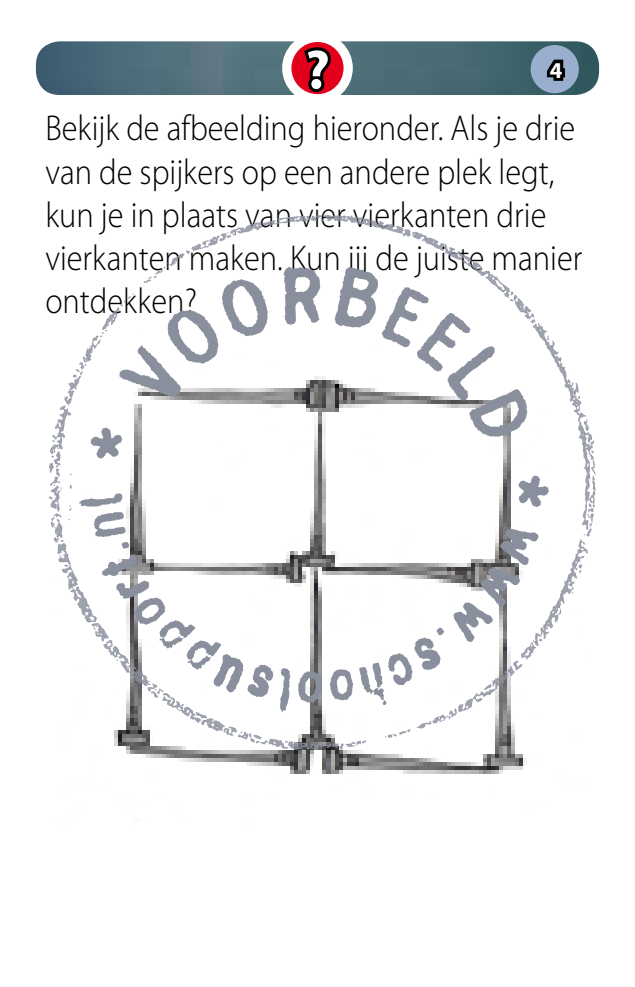
<style>
.page{position:relative;width:635px;height:987px;background:#fff}
.page>*{position:absolute;margin:0;border:0;box-sizing:border-box;transform-origin:0 0}
.t1{font:700 55.6px "Myriad Pro";color:#fff}
.t2{font:300 36px/43.2px "Myriad Pro";color:#000;scale:.9 1}
.t3{font:700 22.8px "Myriad Pro";color:#fff}
</style>
<div class="page">
<img style="left:36px;top:41px;width:563px;height:54px">
<div style="left:531px;top:45px;width:48px;height:48px;background:#99afcd;border-radius:50%"></div>
<svg style="left:544px;top:41px;width:24px;height:40px"></svg>
<svg style="left:287px;top:37px;width:61px;height:62px"></svg>
<div style="left:282px;top:33px;width:71px;height:70px;border:9px solid #fff;border-radius:50%"></div>
<svg style="left:300px;top:44px;width:34px;height:51px;background:#88121f"></svg>
<img style="left:49px;top:215px;width:547px;height:559px">
<h1 class="t1" style="left:305px;top:33px;width:26px">?</h1>
<p class="t3" style="left:550px;top:55px;width:14px">4</p>
<p class="t2" style="left:45px;top:107px;width:598px">Bekijk de afbeelding hieronder. Als je drie van de spijkers op een andere plek legt, kun je in plaats van vier vierkanten drie vierkanten maken. Kun jij de juiste manier ontdekken?</p>
</div>
